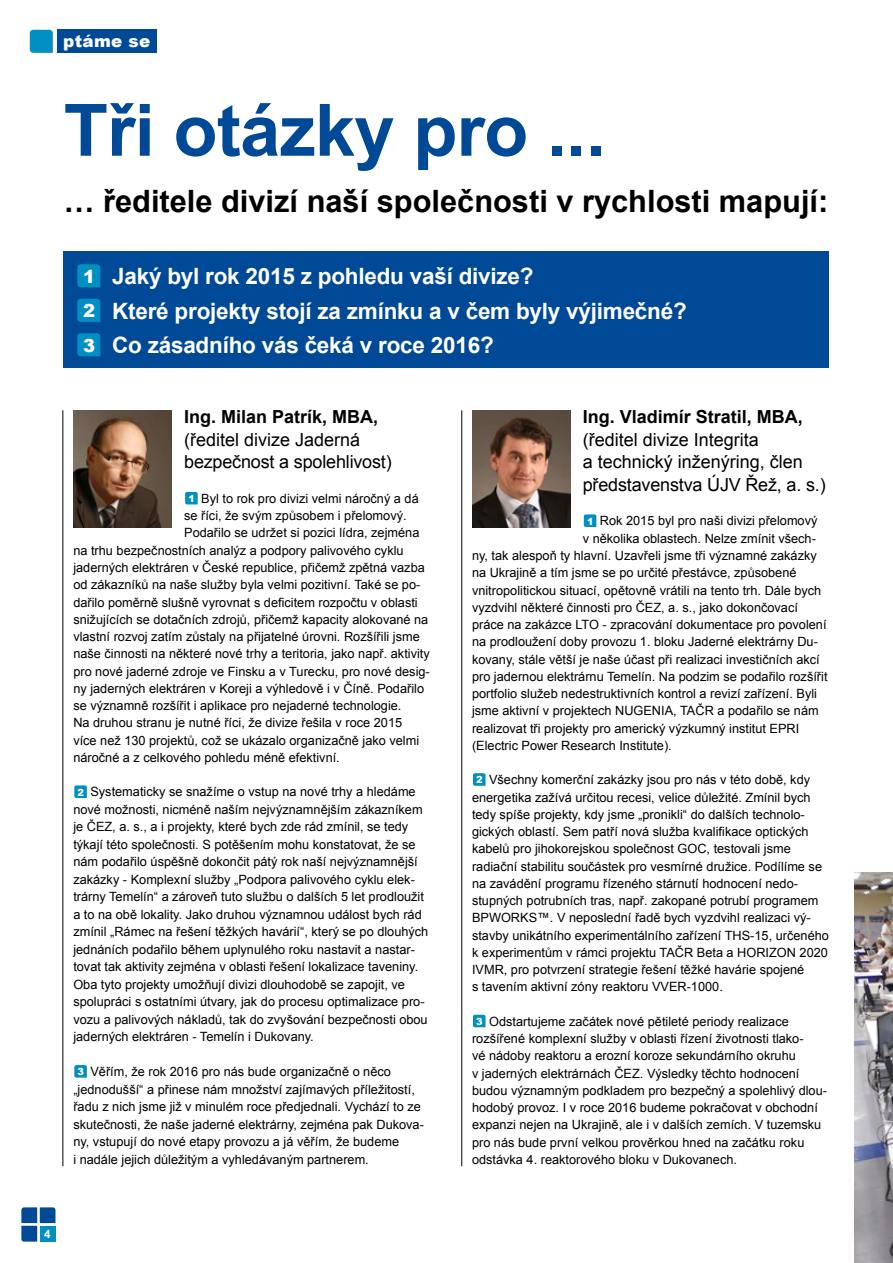
<style>
.page{position:relative;width:893px;height:1263px;background:#fff}
.page>*{position:absolute;margin:0;border:0;box-sizing:border-box;transform-origin:0 0}
.t1{font:700 72.3px "Arial";letter-spacing:-.01em;color:#004996}
.t2{font:700 30.75px "Arial";color:#000}
.t3{font:700 22.5px/34.5px "Arial";letter-spacing:-.01em;color:#fff}
.t4{font:18px/22.5px "Arial";color:#000}
.t5{font:700 18px "Arial";color:#000}
.t6{font:900 16.8px "Arial";color:#fff}
.t7{font:12.75px/17.2px "Arial";color:#000}
.t8{font:700 11.7px "Arial";color:#fff}
.s1{font-weight:900;font-size:18px}
.s2{font-weight:900;font-size:9.75px;color:#fff}
</style>
<div class="page">
<svg style="left:21px;top:1207px;width:35px;height:34px"></svg>
<div style="left:40px;top:1226px;width:15px;height:15px;background:#008fc3"></div>
<div style="left:64px;top:251px;width:765px;height:117px;background:#004996"></div>
<div style="left:57px;top:30px;width:100px;height:23px;background:#004996"></div>
<svg style="left:30px;top:30px;width:23px;height:23px"></svg>
<svg style="left:185px;top:492px;width:13px;height:12px"></svg>
<svg style="left:74px;top:785px;width:13px;height:13px"></svg>
<svg style="left:74px;top:1065px;width:13px;height:12px"></svg>
<svg style="left:584px;top:514px;width:12px;height:13px"></svg>
<svg style="left:473px;top:773px;width:13px;height:13px"></svg>
<svg style="left:473px;top:1015px;width:13px;height:12px"></svg>
<svg style="left:77px;top:264px;width:23px;height:23px"></svg>
<svg style="left:77px;top:299px;width:23px;height:23px"></svg>
<svg style="left:77px;top:333px;width:23px;height:23px"></svg>
<hr style="left:461px;top:410px;width:1px;height:756px;background:#000">
<hr style="left:63px;top:410px;width:1px;height:756px;background:#000">
<img style="left:73px;top:410px;width:98px;height:117px">
<img style="left:472px;top:410px;width:98px;height:117px">
<img style="left:855px;top:872px;width:38px;height:391px">
<h3 class="t6" style="left:63px;top:29px;width:89px">ptáme se</h3>
<h1 class="t1" style="left:64px;top:82px;width:543px">Tři otázky pro ...</h1>
<h2 class="t2" style="left:64px;top:180px;width:766px">… ředitele divizí naší společnosti v rychlosti mapují:</h2>
<h3 class="t3" style="left:83px;top:260px;width:605px"><span class="s1">1</span> Jaký byl rok 2015 z pohledu vaší divize?<br><span class="s1">2</span> Které projekty stojí za zmínku a v čem byly výjimečné?<br><span class="s1">3</span> Co zásadního vás čeká v roce 2016?</h3>
<h3 class="t5" style="left:184px;top:405px;width:196px">Ing. Milan Patrík, MBA,</h3>
<h3 class="t4" style="left:184px;top:429px;width:209px">(ředitel divize Jaderná bezpečnost a spolehlivost)</h3>
<p class="t7" style="left:188px;top:490px;width:232px"><span class="s2">1</span> Byl to rok pro divizi velmi náročný a dá</p>
<p class="t7" style="left:184px;top:507px;width:224px">se říci, že svým způsobem i přelomový.</p>
<p class="t7" style="left:184px;top:524px;width:237px">Podařilo se udržet si pozici lídra, zejména</p>
<p class="t7" style="left:73px;top:542px;width:332px">na trhu bezpečnostních analýz a podpory palivového cyklu</p>
<p class="t7" style="left:73px;top:559px;width:353px">jaderných elektráren v České republice, přičemž zpětná vazba</p>
<p class="t7" style="left:73px;top:576px;width:349px">od zákazníků na naše služby byla velmi pozitivní. Také se po-</p>
<p class="t7" style="left:73px;top:593px;width:346px">dařilo poměrně slušně vyrovnat s deficitem rozpočtu v oblasti</p>
<p class="t7" style="left:73px;top:611px;width:357px">snižujících se dotačních zdrojů, přičemž kapacity alokované na</p>
<p class="t7" style="left:73px;top:628px;width:348px">vlastní rozvoj zatím zůstaly na přijatelné úrovni. Rozšířili jsme</p>
<p class="t7" style="left:73px;top:645px;width:358px">naše činnosti na některé nové trhy a teritoria, jako např. aktivity</p>
<p class="t7" style="left:73px;top:662px;width:358px">pro nové jaderné zdroje ve Finsku a v Turecku, pro nové desig-</p>
<p class="t7" style="left:73px;top:680px;width:352px">ny jaderných elektráren v Koreji a výhledově i v Číně. Podařilo</p>
<p class="t7" style="left:73px;top:697px;width:330px">se významně rozšířit i aplikace pro nejaderné technologie.</p>
<p class="t7" style="left:73px;top:714px;width:330px">Na druhou stranu je nutné říci, že divize řešila v roce 2015</p>
<p class="t7" style="left:73px;top:731px;width:347px">více než 130 projektů, což se ukázalo organizačně jako velmi</p>
<p class="t7" style="left:73px;top:749px;width:268px">náročné a z celkového pohledu méně efektivní.</p>
<p class="t7" style="left:73px;top:783px;width:356px;text-indent:4px"><span class="s2">2</span> Systematicky se snažíme o vstup na nové trhy a hledáme nové možnosti, nicméně naším nejvýznamnějším zákazníkem je ČEZ, a. s., a i projekty, které bych zde rád zmínil, se tedy týkají této společnosti. S potěšením mohu konstatovat, že se nám podařilo úspěšně dokončit pátý rok naší nejvýznamnější zakázky - Komplexní služby „Podpora palivového cyklu elek&shy;trárny Temelín“ a zároveň tuto službu o dalších 5 let prodloužit a to na obě lokality. Jako druhou významnou událost bych rád zmínil „Rámec na řešení těžkých havárií“, který se po dlouhých jednáních podařilo během uplynulého roku nastavit a nastar&shy;tovat tak aktivity zejména v oblasti řešení lokalizace taveniny.<br>Oba tyto projekty umožňují divizi dlouhodobě se zapojit, ve spolupráci s ostatními útvary, jak do procesu optimalizace pro&shy;vozu a palivových nákladů, tak do zvyšování bezpečnosti obou jaderných elektráren - Temelín i Dukovany.</p>
<p class="t7" style="left:73px;top:1063px;width:352px;text-indent:4px"><span class="s2">3</span> Věřím, že rok 2016 pro nás bude organizačně o něco „jednodušší“ a přinese nám množství zajímavých příležitostí, řadu z nich jsme již v minulém roce předjednali. Vychází to ze skutečnosti, že naše jaderné elektrárny, zejména pak Dukova&shy;ny, vstupují do nové etapy provozu a já věřím, že budeme<br>i nadále jejich důležitým a vyhledávaným partnerem.</p>
<h3 class="t5" style="left:583px;top:405px;width:222px">Ing. Vladimír Stratil, MBA,</h3>
<h3 class="t4" style="left:583px;top:429px;width:244px">(ředitel divize Integrita<br>a technický inženýring, člen představenstva ÚJV Řež, a. s.)</h3>
<p class="t7" style="left:587px;top:512px;width:232px"><span class="s2">1</span> Rok 2015 byl pro naši divizi přelomový</p>
<p class="t7" style="left:583px;top:530px;width:235px">v několika oblastech. Nelze zmínit všech-</p>
<p class="t7" style="left:472px;top:547px;width:346px">ny, tak alespoň ty hlavní. Uzavřeli jsme tři významné zakázky</p>
<p class="t7" style="left:472px;top:564px;width:326px">na Ukrajině a tím jsme se po určité přestávce, způsobené</p>
<p class="t7" style="left:472px;top:581px;width:351px">vnitropolitickou situací, opětovně vrátili na tento trh. Dále bych</p>
<p class="t7" style="left:472px;top:599px;width:327px">vyzdvihl některé činnosti pro ČEZ, a. s., jako dokončovací</p>
<p class="t7" style="left:472px;top:616px;width:356px">práce na zakázce LTO - zpracování dokumentace pro povolení</p>
<p class="t7" style="left:472px;top:633px;width:347px">na prodloužení doby provozu 1. bloku Jaderné elektrárny Du-</p>
<p class="t7" style="left:472px;top:650px;width:349px">kovany, stále větší je naše účast při realizaci investičních akcí</p>
<p class="t7" style="left:472px;top:668px;width:357px">pro jadernou elektrárnu Temelín. Na podzim se podařilo rozšířit</p>
<p class="t7" style="left:472px;top:685px;width:347px">portfolio služeb nedestruktivních kontrol a revizí zařízení. Byli</p>
<p class="t7" style="left:472px;top:702px;width:348px">jsme aktivní v projektech NUGENIA, TAČR a podařilo se nám</p>
<p class="t7" style="left:472px;top:719px;width:329px">realizovat tři projekty pro americký výzkumný institut EPRI</p>
<p class="t7" style="left:472px;top:737px;width:201px">(Electric Power Research Institute).</p>
<p class="t7" style="left:472px;top:771px;width:358px;text-indent:4px"><span class="s2">2</span> Všechny komerční zakázky jsou pro nás v této době, kdy energetika zažívá určitou recesi, velice důležité. Zmínil bych tedy spíše projekty, kdy jsme „pronikli“ do dalších technolo&shy;gických oblastí. Sem patří nová služba kvalifikace optických kabelů pro jihokorejskou společnost GOC, testovali jsme radiační stabilitu součástek pro vesmírné družice. Podílíme se na zavádění programu řízeného stárnutí hodnocení nedo&shy;stupných potrubních tras, např. zakopané potrubí programem BPWORKS™. V neposlední řadě bych vyzdvihl realizaci vý&shy;stavby unikátního experimentálního zařízení THS-15, určeného k experimentům v rámci projektu TAČR Beta a HORIZON 2020<br>IVMR, pro potvrzení strategie řešení těžké havárie spojené<br>s tavením aktivní zóny reaktoru VVER-1000.</p>
<p class="t7" style="left:472px;top:1013px;width:357px;text-indent:4px"><span class="s2">3</span> Odstartujeme začátek nové pětileté periody realizace rozšířené komplexní služby v oblasti řízení životnosti tlako-<br>vé nádoby reaktoru a erozní koroze sekundárního okruhu<br>v jaderných elektrárnách ČEZ. Výsledky těchto hodnocení budou významným podkladem pro bezpečný a spolehlivý dlou&shy;hodobý provoz. I v roce 2016 budeme pokračovat v obchodní expanzi nejen na Ukrajině, ale i v dalších zemích. V tuzemsku pro nás bude první velkou prověrkou hned na začátku roku odstávka 4. reaktorového bloku v Dukovanech.</p>
<p class="t8" style="left:44px;top:1226px;width:8px">4</p>
</div>
